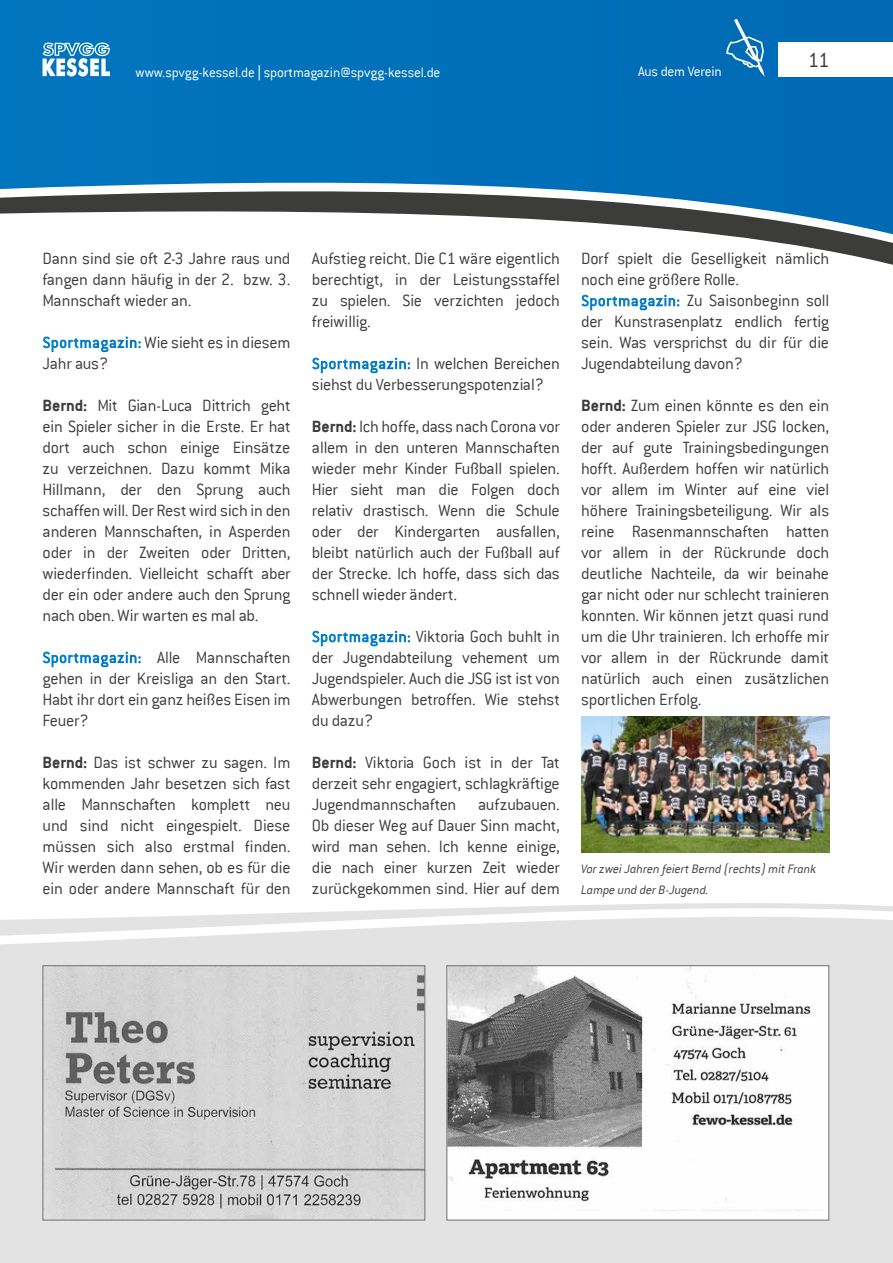
<style>
.page{position:relative;width:893px;height:1263px;background:#fff}
.page>*{position:absolute;margin:0;border:0;box-sizing:border-box;transform-origin:0 0}
.t1{font:300 22.5px "Conduit ITC";color:#3c3c3b}
.t2{font:300 18px/21px "Conduit ITC";letter-spacing:-.015em;color:#3c3c3b;text-align:justify}
.t3{font:300 15px "Conduit ITC";letter-spacing:-.015em;color:#fff}
.t4{font:italic 300 13.5px/21px "Conduit ITC";letter-spacing:-.01em;color:#3c3c3b}
.s1{font-family:"Futura LT";font-weight:400;font-stretch:condensed}
.s2{font-weight:700;color:#fff}
.s3{font-weight:700}
</style>
<div class="page">
<div style="left:0;top:0;width:893px;height:124px;background:#0070ba"></div>
<svg style="left:0;top:124px;width:893px;height:141px"></svg>
<div style="left:0;top:1009px;width:893px;height:254px;background:#e3e3e3"></div>
<svg style="left:0;top:903px;width:893px;height:106px;fill:#e3e3e3"></svg>
<div style="left:778px;top:43px;width:115px;height:34px;background:#fff"></div>
<svg style="left:43px;top:43px;width:67px;height:34px"></svg>
<img style="left:581px;top:716px;width:248px;height:136px">
<svg style="left:446px;top:965px;width:384px;height:256px"></svg>
<svg style="left:42px;top:965px;width:384px;height:256px;background:#c5c5c5"></svg>
<svg style="left:726px;top:19px;width:39px;height:58px;background:#2f87c3"></svg>
<p class="t3" style="left:135px;top:64px;width:306px">www.spvgg-kessel.de <span class="s1">|</span> sportmagazin@spvgg-kessel.de</p>
<p class="t3" style="left:638px;top:63px;width:85px">Aus dem Verein</p>
<p class="t1" style="left:808px;top:47px;width:23px">11</p>
<p class="t2" style="left:43px;top:248px;width:250px">Dann sind sie oft 2-3 Jahre raus und fangen dann häufig in der 2. bzw. 3.<br>Mannschaft wieder an.</p>
<p class="t2" style="left:43px;top:332px;width:250px"><span class="s2">Sportmagazin:</span> Wie sieht es in diesem<br>Jahr aus?</p>
<p class="t2" style="left:43px;top:395px;width:250px"><span class="s3">Bernd:</span> Mit Gian-Luca Dittrich geht ein Spieler sicher in die Erste. Er hat dort auch schon einige Einsätze zu verzeichnen. Dazu kommt Mika Hillmann, der den Sprung auch schaffen will. Der Rest wird sich in den anderen Mannschaften, in Asperden oder in der Zweiten oder Dritten, wiederfinden. Vielleicht schafft aber der ein oder andere auch den Sprung nach oben. Wir warten es mal ab.</p>
<p class="t2" style="left:43px;top:647px;width:250px"><span class="s2">Sportmagazin:</span> Alle Mannschaften gehen in der Kreisliga an den Start.<br>Habt ihr dort ein ganz heißes Eisen im Feuer?</p>
<p class="t2" style="left:43px;top:752px;width:250px"><span class="s3">Bernd:</span> Das ist schwer zu sagen. Im kommenden Jahr besetzen sich fast alle Mannschaften komplett neu und sind nicht eingespielt. Diese müssen sich also erstmal finden.<br>Wir werden dann sehen, ob es für die ein oder andere Mannschaft für den</p>
<p class="t2" style="left:312px;top:248px;width:250px">Aufstieg reicht. Die C1 wäre eigentlich berechtigt, in der Leistungsstaffel zu spielen. Sie verzichten jedoch freiwillig.</p>
<p class="t2" style="left:312px;top:353px;width:250px"><span class="s2">Sportmagazin:</span> In welchen Bereichen siehst du Verbesserungspotenzial?</p>
<p class="t2" style="left:312px;top:416px;width:250px"><span class="s3">Bernd:</span> Ich hoffe, dass nach Corona vor allem in den unteren Mannschaften wieder mehr Kinder Fußball spielen.<br>Hier sieht man die Folgen doch relativ drastisch. Wenn die Schule oder der Kindergarten ausfallen, bleibt natürlich auch der Fußball auf der Strecke. Ich hoffe, dass sich das schnell wieder ändert.</p>
<p class="t2" style="left:312px;top:626px;width:250px"><span class="s2">Sportmagazin:</span> Viktoria Goch buhlt in der Jugendabteilung vehement um Jugendspieler. Auch die JSG ist ist von Abwerbungen betroffen. Wie stehst du dazu?</p>
<p class="t2" style="left:312px;top:752px;width:250px"><span class="s3">Bernd:</span> Viktoria Goch ist in der Tat derzeit sehr engagiert, schlagkräftige Jugendmannschaften aufzubauen.<br>Ob dieser Weg auf Dauer Sinn macht, wird man sehen. Ich kenne einige, die nach einer kurzen Zeit wieder zurückgekommen sind. Hier auf dem</p>
<p class="t2" style="left:581px;top:248px;width:250px;text-align:left">Dorf spielt die Geselligkeit nämlich noch eine größere Rolle.<br><span class="s2">Sportmagazin:</span> Zu Saisonbeginn soll der Kunstrasenplatz endlich fertig sein. Was versprichst du dir für die<br>Jugendabteilung davon?</p>
<p class="t2" style="left:581px;top:395px;width:250px"><span class="s3">Bernd:</span> Zum einen könnte es den ein oder anderen Spieler zur JSG locken, der auf gute Trainingsbedingungen hofft. Außerdem hoffen wir natürlich vor allem im Winter auf eine viel höhere Trainingsbeteiligung. Wir als reine Rasenmannschaften hatten vor allem in der Rückrunde doch deutliche Nachteile, da wir beinahe gar nicht oder nur schlecht trainieren konnten. Wir können jetzt quasi rund um die Uhr trainieren. Ich erhoffe mir vor allem in der Rückrunde damit natürlich auch einen zusätzlichen sportlichen Erfolg.</p>
<p class="t4" style="left:581px;top:858px;width:237px">Vor zwei Jahren feiert Bernd (rechts) mit Frank<br>Lampe und der B-Jugend.</p>
</div>
